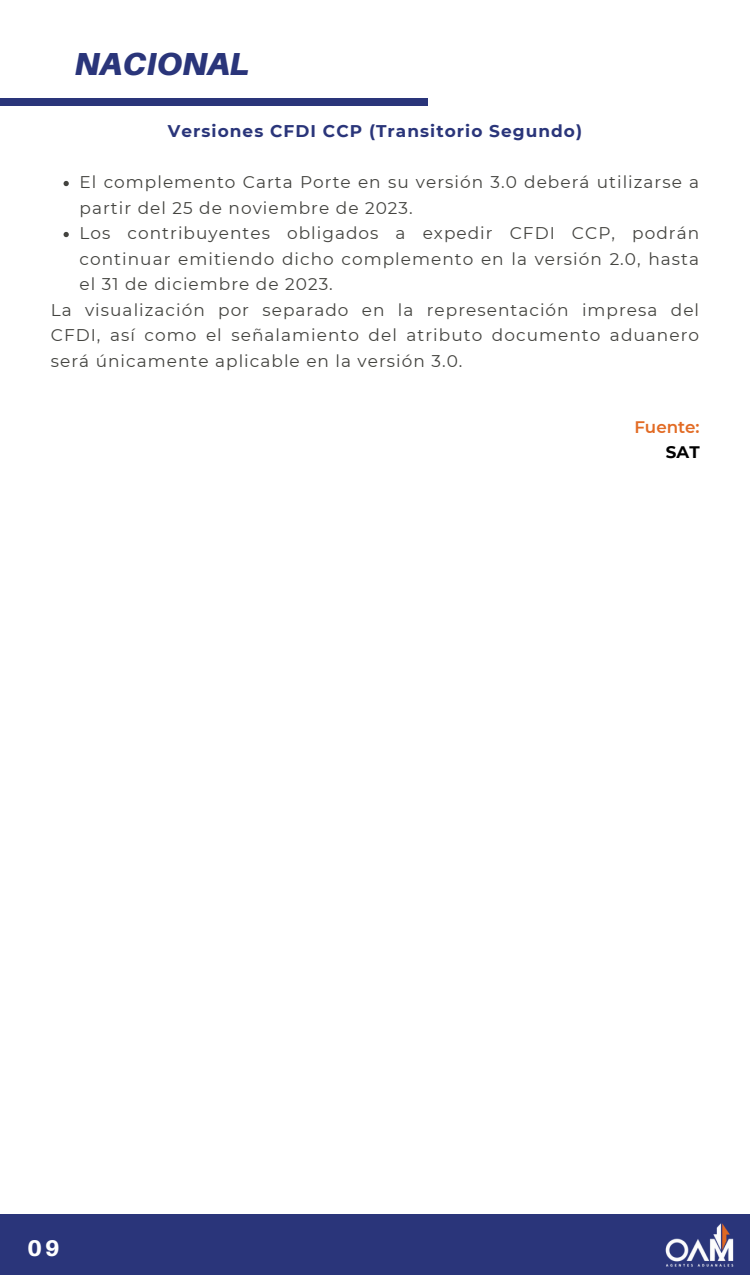
<style>
.page{position:relative;width:750px;height:1275px;background:#fff}
.page>*{position:absolute;margin:0;border:0;box-sizing:border-box;transform-origin:0 0}
.t1{font:italic 900 31.9px "Aileron";color:#2a357a}
.t2{font:800 22.7px "Aileron";color:#fff}
.t3{font:16.9px/25.5px "Montserrat";letter-spacing:.06em;color:#444440;text-align:justify}
.t4{font:700 16.9px "Montserrat";letter-spacing:.06em;color:#2a357a}
.t5{font:600 16.7px "Montserrat";color:#e26b24}
.t6{font:700 16.7px "Montserrat";color:#000}
</style>
<div class="page">
<div style="left:0;top:1214px;width:750px;height:61px;background:#2a357a"></div>
<div style="left:0;top:99px;width:428px;height:6px;background:#2a357a"></div>
<img style="left:665px;top:1223px;width:69px;height:44px">
<svg style="left:64px;top:181px;width:5px;height:5px"></svg>
<svg style="left:64px;top:232px;width:5px;height:5px"></svg>
<p class="t1" style="left:75px;top:44px;width:176px">NACIONAL</p>
<p class="t4" style="left:168px;top:121px;width:416px">Versiones CFDI CCP (Transitorio Segundo)</p>
<p class="t3" style="left:80px;top:170px;width:621px">El complemento Carta Porte en su versión 3.0 deberá utilizarse a partir del 25 de noviembre de 2023.</p>
<p class="t3" style="left:80px;top:221px;width:621px">Los contribuyentes obligados a expedir CFDI CCP, podrán continuar emitiendo dicho complemento en la versión 2.0, hasta el 31 de diciembre de 2023.</p>
<p class="t3" style="left:51px;top:297px;width:650px">La visualización por separado en la representación impresa del CFDI, así como el señalamiento del atributo documento aduanero será únicamente aplicable en la versión 3.0.</p>
<p class="t2" style="left:27px;top:1234px;width:34px">09</p>
<p class="t5" style="left:634px;top:416px;width:67px">Fuente:</p>
<p class="t6" style="left:666px;top:442px;width:35px">SAT</p>
</div>
